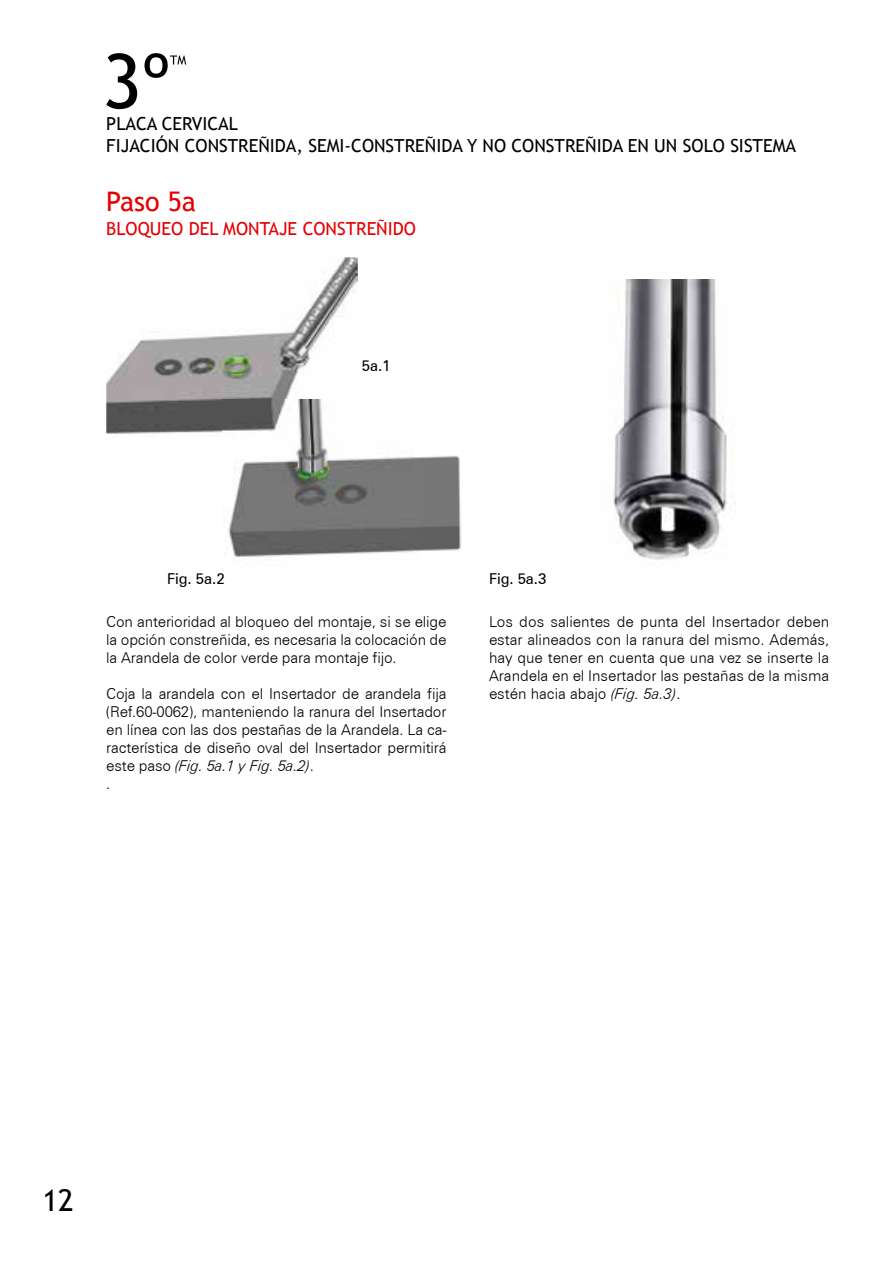
<style>
.page{position:relative;width:893px;height:1263px;background:#fff}
.page>*{position:absolute;margin:0;border:0;box-sizing:border-box;transform-origin:0 0}
.t1{font:30px "Trebuchet MS";color:#000}
.t2{font:27px "Trebuchet MS";color:#e50003}
.t3{font:18px/21.6px "Trebuchet MS";color:#000}
.t4{font:18px "Trebuchet MS";color:#e50003}
.t5{font:300 15px/18px "Zurich BT";letter-spacing:-.01em;color:#000;text-align:justify}
.t6{font:15px "Zurich BT";color:#000}
.s1{font-style:italic}
</style>
<div class="page">
<img style="left:106px;top:257px;width:252px;height:177px">
<img style="left:228px;top:437px;width:233px;height:120px">
<img style="left:222px;top:400px;width:136px;height:37px">
<img style="left:613px;top:280px;width:114px;height:280px">
<svg style="left:106px;top:53px;width:80px;height:56px"></svg>
<p class="t3" style="left:106px;top:113px;width:691px">PLACA CERVICAL<br>FIJACIÓN CONSTREÑIDA, SEMI-CONSTREÑIDA Y NO CONSTREÑIDA EN UN SOLO SISTEMA</p>
<h2 class="t2" style="left:106px;top:186px;width:91px">Paso 5a</h2>
<p class="t4" style="left:106px;top:218px;width:311px">BLOQUEO DEL MONTAJE CONSTREÑIDO</p>
<p class="t6" style="left:333px;top:356px;width:59px">Fig. 5a.1</p>
<p class="t6" style="left:167px;top:570px;width:59px">Fig. 5a.2</p>
<p class="t6" style="left:489px;top:570px;width:59px">Fig. 5a.3</p>
<p class="t5" style="left:106px;top:612px;width:342px">Con anterioridad al bloqueo del montaje, si se elige la opción constreñida, es necesaria la colocación de la Arandela de color verde para montaje fijo.</p>
<p class="t5" style="left:106px;top:684px;width:342px;text-align:left">Coja la arandela con el Insertador de arandela fija (Ref.60-0062), manteniendo la ranura del Insertador en línea con las dos pestañas de la Arandela. La ca&shy;racterística de diseño oval del Insertador permitirá este paso <span class="s1">(Fig. 5a.1 y Fig. 5a.2)</span>.<br>.</p>
<p class="t5" style="left:489px;top:612px;width:342px">Los dos salientes de punta del Insertador deben estar alineados con la ranura del mismo. Además, hay que tener en cuenta que una vez se inserte la Arandela en el Insertador las pestañas de la misma estén hacia abajo <span class="s1">(Fig. 5a.3)</span>.</p>
<h1 class="t1" style="left:43px;top:1182px;width:33px">12</h1>
</div>
